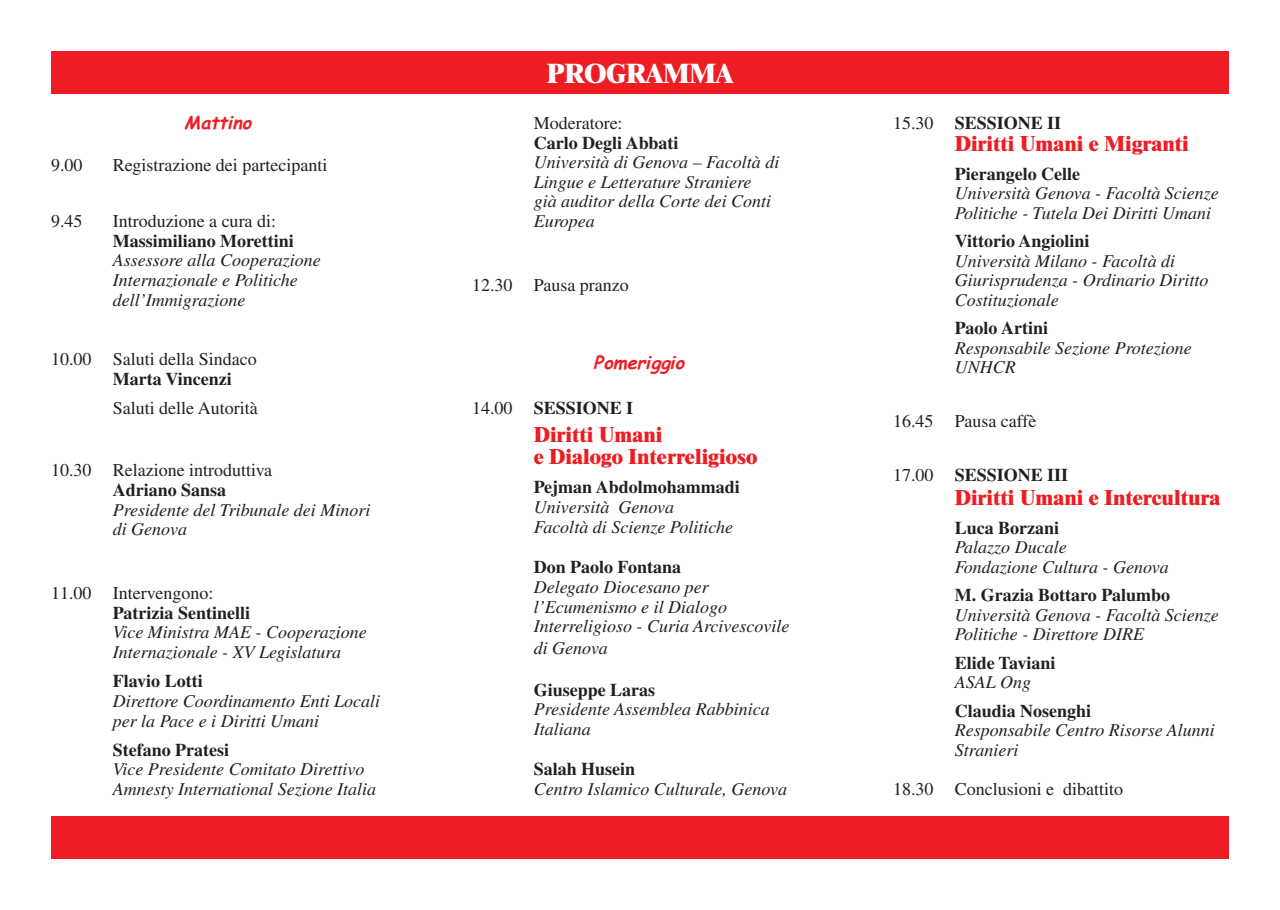
<style>
.page{position:relative;width:1280px;height:910px;background:#fff}
.page>*{position:absolute;margin:0;border:0;box-sizing:border-box;transform-origin:0 0}
.t1{font:800 27px "Times";color:#fff}
.t2{font:800 21px/22.6px "Times";color:#ee1d23}
.t3{font:italic 18px/19.5px "Times";color:#231f20}
.t4{font:700 18px "Times";color:#231f20}
.t5{font:18px "Times";color:#231f20}
.t6{font:italic 700 18px "Comic Sans MS";color:#ee1d23}
.s1{font-weight:400}
</style>
<div class="page">
<div style="left:51px;top:51px;width:1178px;height:43px;background:#ee1d23"></div>
<div style="left:51px;top:816px;width:1178px;height:42px;background:#ee1d23"></div>
<p class="t6" style="left:186px;top:109px;width:68px">Mattino</p>
<p class="t5" style="left:51px;top:154px;width:33px">9.00</p>
<p class="t5" style="left:113px;top:154px;width:216px">Registrazione dei partecipanti</p>
<p class="t5" style="left:51px;top:211px;width:33px">9.45</p>
<p class="t5" style="left:113px;top:211px;width:165px">Introduzione a cura di:</p>
<p class="t4" style="left:113px;top:230px;width:183px">Massimiliano Morettini</p>
<p class="t3" style="left:113px;top:250px;width:210px">Assessore alla Cooperazione<br>Internazionale e Politiche dell’Immigrazione</p>
<p class="t5" style="left:51px;top:349px;width:207px">10.00 Saluti della Sindaco</p>
<p class="t4" style="left:113px;top:368px;width:120px">Marta Vincenzi</p>
<p class="t5" style="left:113px;top:398px;width:147px">Saluti delle Autorità</p>
<p class="t5" style="left:51px;top:460px;width:223px">10.30 Relazione introduttiva</p>
<p class="t4" style="left:113px;top:479px;width:115px">Adriano Sansa</p>
<p class="t3" style="left:113px;top:500px;width:259px">Presidente del Tribunale dei Minori di Genova</p>
<p class="t5" style="left:51px;top:583px;width:164px">11.00 Intervengono:</p>
<p class="t4" style="left:113px;top:602px;width:139px">Patrizia Sentinelli</p>
<p class="t3" style="left:113px;top:623px;width:256px">Vice Ministra MAE - Cooperazione<br>Internazionale - XV Legislatura</p>
<p class="t4" style="left:113px;top:670px;width:92px">Flavio Lotti</p>
<p class="t3" style="left:113px;top:691px;width:269px">Direttore Coordinamento Enti Locali per la Pace e i Diritti Umani</p>
<p class="t4" style="left:113px;top:739px;width:118px">Stefano Pratesi</p>
<p class="t3" style="left:113px;top:759px;width:265px">Vice Presidente Comitato Direttivo<br>Amnesty International Sezione Italia</p>
<h1 class="t1" style="left:547px;top:57px;width:188px">Programma</h1>
<p class="t5" style="left:534px;top:113px;width:90px">Moderatore:</p>
<p class="t4" style="left:534px;top:132px;width:146px">Carlo Degli Abbati</p>
<p class="t3" style="left:534px;top:152px;width:247px">Università di Genova – Facoltà di<br>Lingue e Letterature Straniere<br>già auditor della Corte dei Conti<br>Europea</p>
<p class="t5" style="left:472px;top:274px;width:158px">12.30 Pausa pranzo</p>
<p class="t6" style="left:595px;top:349px;width:92px">Pomeriggio</p>
<p class="t4" style="left:472px;top:398px;width:163px"><span class="s1">14.00</span> SESSIONE I</p>
<p class="t2" style="left:534px;top:422px;width:225px">Diritti Umani<br>e Dialogo Interreligioso</p>
<p class="t4" style="left:534px;top:476px;width:208px">Pejman Abdolmohammadi</p>
<p class="t3" style="left:534px;top:497px;width:201px;line-height:20px">Università Genova<br>Facoltà di Scienze Politiche</p>
<p class="t4" style="left:534px;top:556px;width:149px">Don Paolo Fontana</p>
<p class="t3" style="left:534px;top:577px;width:257px">Delegato Diocesano per l’Ecumenismo e il Dialogo<br>Interreligioso - Curia Arcivescovile</p>
<p class="t3" style="left:534px;top:638px;width:76px">di Genova</p>
<p class="t4" style="left:534px;top:679px;width:123px">Giuseppe Laras</p>
<p class="t3" style="left:534px;top:699px;width:237px;line-height:20px">Presidente Assemblea Rabbinica<br>Italiana</p>
<p class="t4" style="left:534px;top:758px;width:103px">Salah Husein</p>
<p class="t3" style="left:534px;top:779px;width:255px">Centro Islamico Culturale, Genova</p>
<p class="t4" style="left:893px;top:112px;width:170px"><span class="s1">15.30</span> SESSIONE II</p>
<p class="t2" style="left:955px;top:132px;width:236px">Diritti Umani e Migranti</p>
<p class="t4" style="left:955px;top:163px;width:127px">Pierangelo Celle</p>
<p class="t3" style="left:955px;top:184px;width:266px">Università Genova - Facoltà Scienze<br>Politiche - Tutela Dei Diritti Umani</p>
<p class="t4" style="left:955px;top:231px;width:136px">Vittorio Angiolini</p>
<p class="t3" style="left:955px;top:251px;width:255px">Università Milano - Facoltà di<br>Giurisprudenza - Ordinario Diritto<br>Costituzionale</p>
<p class="t4" style="left:955px;top:318px;width:95px">Paolo Artini</p>
<p class="t3" style="left:955px;top:338px;width:239px">Responsabile Sezione Protezione<br>UNHCR</p>
<p class="t5" style="left:893px;top:411px;width:145px">16.45 Pausa caffè</p>
<p class="t4" style="left:893px;top:465px;width:177px"><span class="s1">17.00</span> SESSIONE III</p>
<p class="t2" style="left:955px;top:486px;width:267px">Diritti Umani e Intercultura</p>
<p class="t4" style="left:955px;top:517px;width:106px">Luca Borzani</p>
<p class="t3" style="left:955px;top:538px;width:216px">Palazzo Ducale<br>Fondazione Cultura - Genova</p>
<p class="t4" style="left:955px;top:585px;width:217px">M. Grazia Bottaro Palumbo</p>
<p class="t3" style="left:955px;top:605px;width:266px">Università Genova - Facoltà Scienze<br>Politiche - Direttore DIRE</p>
<p class="t4" style="left:955px;top:652px;width:102px">Elide Taviani</p>
<p class="t3" style="left:955px;top:673px;width:78px">ASAL Ong</p>
<p class="t4" style="left:955px;top:700px;width:138px">Claudia Nosenghi</p>
<p class="t3" style="left:955px;top:721px;width:262px">Responsabile Centro Risorse Alunni<br>Stranieri</p>
<p class="t5" style="left:893px;top:779px;width:232px">18.30 Conclusioni e dibattito</p>
</div>
